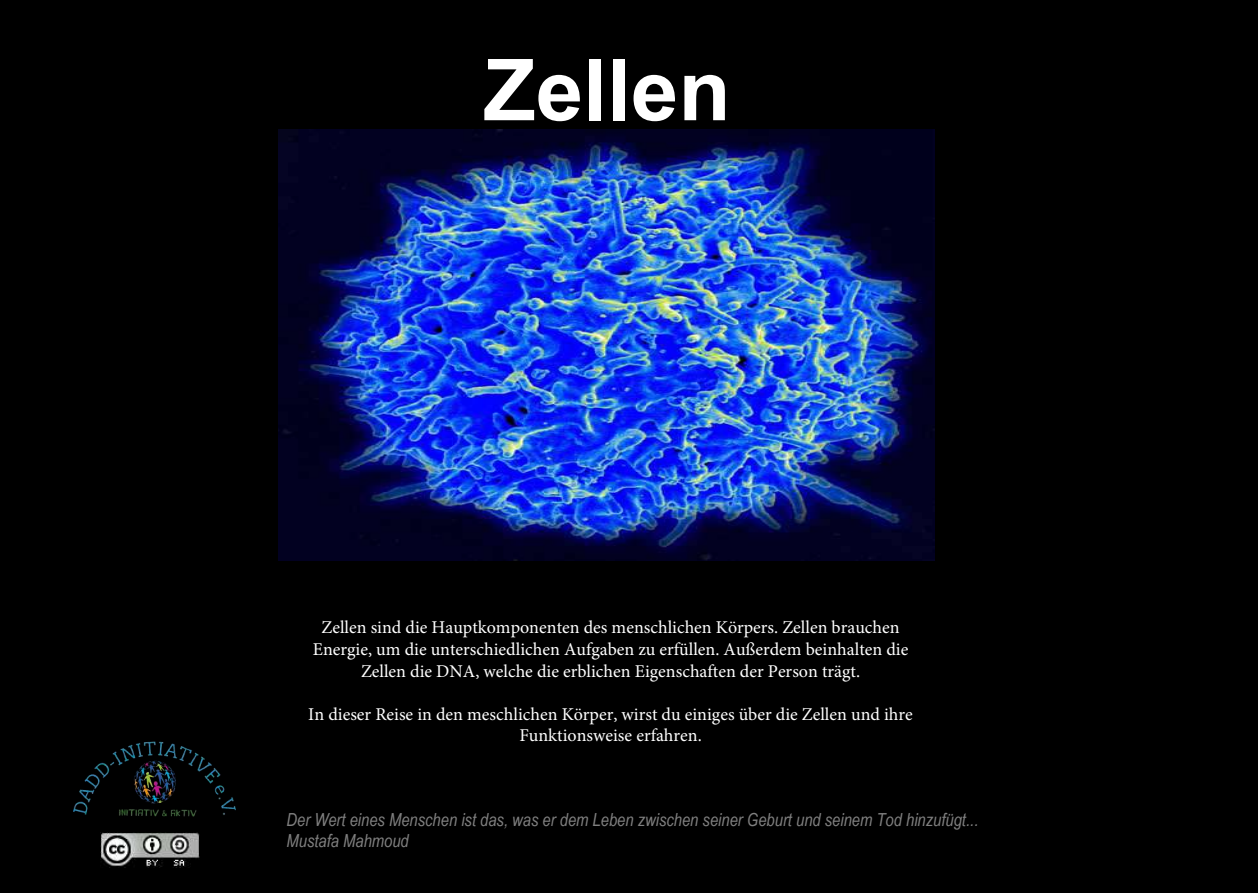
<style>
.page{position:relative;width:1259px;height:893px;background:#fff}
.page>*{position:absolute;margin:0;border:0;box-sizing:border-box;transform-origin:0 0}
.t1{font:700 85.5px "Arial";color:#fff}
.t2{font:18px/21.6px "Minion Pro";color:#fff;text-align:center}
.t3{font:italic 18px/21.6px "Arial Narrow";color:#808080}
</style>
<div class="page">
<div style="left:0;top:0;width:1257px;height:893px;background:#000"></div>
<img style="left:278px;top:129px;width:656px;height:431px">
<img style="left:100px;top:833px;width:100px;height:34px">
<img style="left:73px;top:741px;width:163px;height:76px">
<h1 class="t1" style="left:483px;top:30px;width:249px">Zellen</h1>
<p class="t2" style="left:313px;top:617px;width:597px">Zellen sind die Hauptkomponenten des menschlichen Körpers. Zellen brauchen<br>Energie, um die unterschiedlichen Aufgaben zu erfüllen. Außerdem beinhalten die<br>Zellen die DNA, welche die erblichen Eigenschaften der Person trägt.</p>
<p class="t2" style="left:308px;top:703px;width:606px">In dieser Reise in den meschlichen Körper, wirst du einiges über die Zellen und ihre<br>Funktionsweise erfahren.</p>
<p class="t3" style="left:286px;top:808px;width:693px">Der Wert eines Menschen ist das, was er dem Leben zwischen seiner Geburt und seinem Tod hinzufügt...<br>Mustafa Mahmoud</p>
</div>
